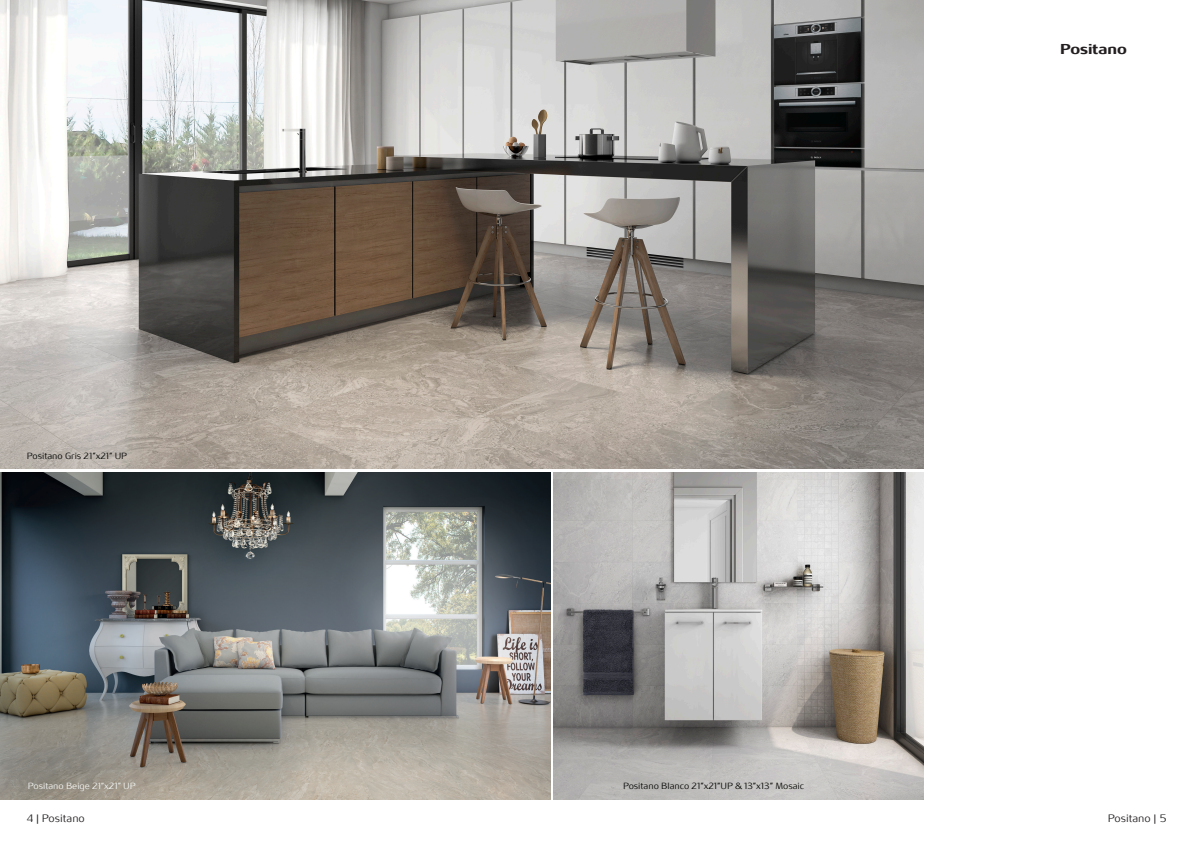
<style>
.page{position:relative;width:1191px;height:842px;background:#fff}
.page>*{position:absolute;margin:0;border:0;box-sizing:border-box;transform-origin:0 0}
.Copy_in_light{font:700 16px "Roca";color:#231f20}
.t1{font:300 12px "Roca";color:#231f20}
.Copy_in_light-2{font:300 10px "Roca";color:#040503}
.Copy_in_light-3{font:300 10px "Roca";color:#f5f7f5}
</style>
<div class="page">
<img style="left:0;top:472px;width:551px;height:327px">
<img style="left:0;top:0;width:923px;height:468px">
<img style="left:554px;top:472px;width:370px;height:327px">
<p class="Copy_in_light-2" style="left:27px;top:449px;width:102px">Positano Gris 21”x21” UP</p>
<p class="Copy_in_light-3" style="left:28px;top:779px;width:110px">Positano Beige 21”x21” UP</p>
<p class="Copy_in_light-2" style="left:623px;top:779px;width:183px">Positano Blanco 21”x21”UP &amp; 13”x13” Mosaic</p>
<p class="Copy_in_light" style="left:1060px;top:39px;width:68px">Positano</p>
<p class="t1" style="left:27px;top:810px;width:60px">4 | Positano</p>
<p class="t1" style="left:1107px;top:810px;width:60px">Positano | 5</p>
</div>
